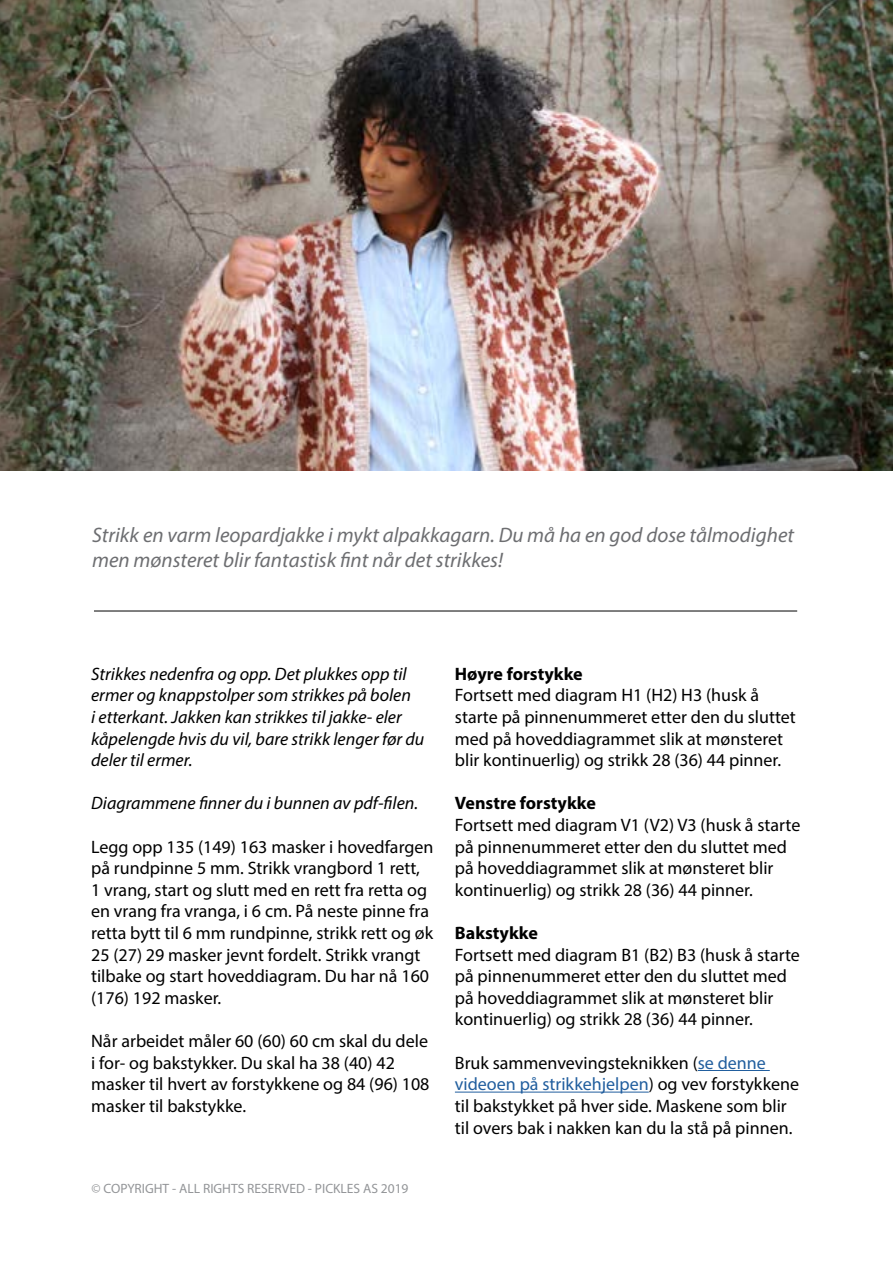
<style>
.page{position:relative;width:893px;height:1263px;background:#fff}
.page>*{position:absolute;margin:0;border:0;box-sizing:border-box;transform-origin:0 0}
.t1{font:italic 21px/25.2px "Myriad Pro";color:#6d6e71}
.t2{font:18px/21.6px "Myriad Pro";color:#000}
.t3{font:italic 18px/21.6px "Myriad Pro";color:#000}
.t4{font:700 18px "Myriad Pro";color:#000}
.t5{font:13.5px "Myriad Pro";color:#939598}
.s1{color:#215e9e}
</style>
<div class="page">
<hr style="left:698px;top:1070px;width:72px;height:1px;background:#215e9e">
<hr style="left:455px;top:1092px;width:194px;height:1px;background:#215e9e">
<img style="left:0;top:0;width:893px;height:471px">
<hr style="left:94px;top:611px;width:703px;height:1px;background:#000">
<p class="t1" style="left:92px;top:522px;width:703px">Strikk en varm leopardjakke i mykt alpakkagarn. Du må ha en god dose tålmodighet men mønsteret blir fantastisk fint når det strikkes!</p>
<p class="t3" style="left:91px;top:663px;width:335px">Strikkes nedenfra og opp. Det plukkes opp til ermer og knappstolper som strikkes på bolen<br>i etterkant. Jakken kan strikkes til jakke- eler kåpelengde hvis du vil, bare strikk lenger før du deler til ermer.</p>
<p class="t3" style="left:91px;top:792px;width:329px">Diagrammene finner du i bunnen av pdf-filen.</p>
<p class="t2" style="left:91px;top:835px;width:344px">Legg opp 135 (149) 163 masker i hovedfargen på rundpinne 5 mm. Strikk vrangbord 1 rett, 1 vrang, start og slutt med en rett fra retta og en vrang fra vranga, i 6 cm. På neste pinne fra retta bytt til 6 mm rundpinne, strikk rett og øk 25 (27) 29 masker jevnt fordelt. Strikk vrangt tilbake og start hoveddiagram. Du har nå 160 (176) 192 masker.</p>
<p class="t2" style="left:91px;top:1030px;width:340px">Når arbeidet måler 60 (60) 60 cm skal du dele i for- og bakstykker. Du skal ha 38 (40) 42 masker til hvert av forstykkene og 84 (96) 108 masker til bakstykke.</p>
<p class="t5" style="left:92px;top:1180px;width:319px">© COPYRIGHT - ALL RIGHTS RESERVED - PICKLES AS 2019</p>
<p class="t4" style="left:455px;top:662px;width:129px">Høyre forstykke</p>
<p class="t2" style="left:455px;top:684px;width:342px">Fortsett med diagram H1 (H2) H3 (husk å starte på pinnenummeret etter den du sluttet med på hoveddiagrammet slik at mønsteret blir kontinuerlig) og strikk 28 (36) 44 pinner.</p>
<p class="t4" style="left:455px;top:792px;width:143px">Venstre forstykke</p>
<p class="t2" style="left:455px;top:814px;width:347px">Fortsett med diagram V1 (V2) V3 (husk å starte på pinnenummeret etter den du sluttet med på hoveddiagrammet slik at mønsteret blir kontinuerlig) og strikk 28 (36) 44 pinner.</p>
<p class="t4" style="left:455px;top:921px;width:85px">Bakstykke</p>
<p class="t2" style="left:455px;top:943px;width:347px">Fortsett med diagram B1 (B2) B3 (husk å starte på pinnenummeret etter den du sluttet med på hoveddiagrammet slik at mønsteret blir kontinuerlig) og strikk 28 (36) 44 pinner.</p>
<p class="t2" style="left:455px;top:1051px;width:346px">Bruk sammenvevingsteknikken (<span class="s1">se denne videoen på strikkehjelpen</span>) og vev forstykkene til bakstykket på hver side. Maskene som blir til overs bak i nakken kan du la stå på pinnen.</p>
</div>
